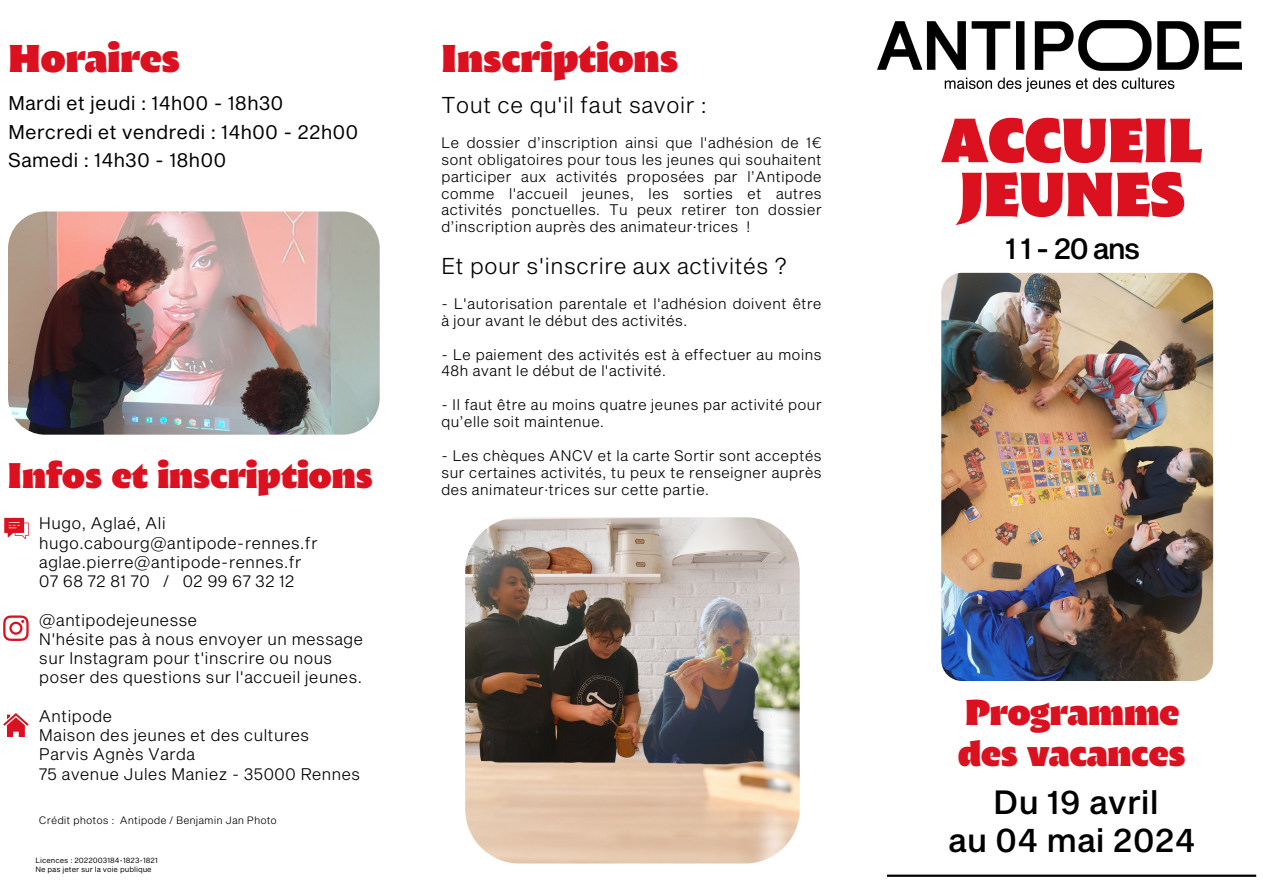
<style>
.page{position:relative;width:1263px;height:894px;background:#fff}
.page>*{position:absolute;margin:0;border:0;box-sizing:border-box;transform-origin:0 0}
.t1{font:60.3px/54px "Malik Heavy Display";letter-spacing:-.015em;color:#db1120}
.t2{font:37.5px "Malik Heavy Display";color:#db1120}
.t3{font:34.5px/41.7px "Malik Heavy Display";color:#db1120}
.t4{font:500 32.85px/38.2px "Sequel Sans";color:#000;text-align:center}
.t5{font:500 29.25px "Sequel Sans";letter-spacing:-.06em;color:#000}
.t6{font:22.5px "Sequel Sans Light Body";color:#000}
.t7{font:19.5px "Sequel Sans Book Body";color:#000}
.t8{font:16.5px/19.2px "Sequel Sans Light Body";color:#000}
.t9{font:15px/16.8px "Sequel Sans Light Body";color:#000}
.t10{font:10.5px "Sequel Sans Light Body";color:#000}
.t11{font:7.5px "Sequel Sans Book Body";color:#000}
</style>
<div class="page">
<img style="left:877px;top:20px;width:365px;height:71px">
<hr style="left:887px;top:874px;width:369px;height:2px;background:#000">
<svg style="left:3px;top:713px;width:26px;height:23px"></svg>
<svg style="left:4px;top:517px;width:25px;height:22px"></svg>
<svg style="left:3px;top:615px;width:26px;height:25px"></svg>
<img style="left:941px;top:273px;width:272px;height:407px;border-radius:21px">
<img style="left:8px;top:211px;width:372px;height:223px;border-radius:37px">
<svg style="left:467px;top:517px;width:141px;height:347px;background:#e0cebf"></svg>
<img style="left:465px;top:543px;width:143px;height:281px">
<img style="left:608px;top:517px;width:192px;height:347px">
<p class="t2" style="left:8px;top:44px;width:173px">Horaires</p>
<p class="t7" style="left:8px;top:91px;width:277px">Mardi et jeudi : 14h00 - 18h30</p>
<p class="t7" style="left:8px;top:119px;width:352px">Mercredi et vendredi : 14h00 - 22h00</p>
<h1 class="t7" style="left:8px;top:148px;width:220px">Samedi : 14h30 - 18h00</h1>
<h4 class="t3" style="left:7px;top:457px;width:367px">Infos et inscriptions</h4>
<p class="t8" style="left:39px;top:513px;width:129px">Hugo, Aglaé, Ali</p>
<p class="t8" style="left:39px;top:532px;width:280px">hugo.cabourg@antipode-rennes.fr</p>
<p class="t8" style="left:39px;top:551px;width:264px">aglae.pierre@antipode-rennes.fr</p>
<p class="t8" style="left:39px;top:571px;width:257px">07 68 72 81 70 / 02 99 67 32 12</p>
<p class="t8" style="left:39px;top:609px;width:160px">@antipodejeunesse</p>
<p class="t8" style="left:39px;top:628px;width:326px">N'hésite pas à nous envoyer un message sur Instagram pour t'inscrire ou nous poser des questions sur l'accueil jeunes.</p>
<p class="t8" style="left:39px;top:705px;width:75px">Antipode</p>
<h2 class="t8" style="left:39px;top:725px;width:272px">Maison des jeunes et des cultures</h2>
<p class="t8" style="left:39px;top:744px;width:158px">Parvis Agnès Varda</p>
<h5 class="t8" style="left:39px;top:763px;width:323px">75 avenue Jules Maniez - 35000 Rennes</h5>
<p class="t10" style="left:39px;top:813px;width:239px">Crédit photos : Antipode / Benjamin Jan Photo</p>
<p class="t11" style="left:35px;top:855px;width:124px">Licences : 2022003184-1823-1821</p>
<p class="t11" style="left:35px;top:864px;width:118px">Ne pas jeter sur la voie publique</p>
<p class="t2" style="left:441px;top:44px;width:239px">Inscriptions</p>
<p class="t6" style="left:441px;top:91px;width:267px">Tout ce qu'il faut savoir :</p>
<p class="t9" style="left:441px;top:133px;width:382px;text-align:justify">Le dossier d’inscription ainsi que l'adhésion de 1€ sont obligatoires pour tous les jeunes qui souhaitent participer aux activités proposées par l’Antipode comme l'accueil jeunes, les sorties et autres activités ponctuelles. Tu peux retirer ton dossier d’inscription auprès des animateur·trices !</p>
<h2 class="t6" style="left:441px;top:252px;width:348px">Et pour s'inscrire aux activités ?</h2>
<p class="t9" style="left:441px;top:294px;width:382px">- L'autorisation parentale et l'adhésion doivent être à jour avant le début des activités.</p>
<p class="t9" style="left:441px;top:345px;width:382px">- Le paiement des activités est à effectuer au moins<br>48h avant le début de l'activité.</p>
<p class="t9" style="left:441px;top:396px;width:382px">- Il faut être au moins quatre jeunes par activité pour qu’elle soit maintenue.</p>
<p class="t9" style="left:441px;top:446px;width:382px;text-align:justify">- Les chèques ANCV et la carte Sortir sont acceptés sur certaines activités, tu peux te renseigner auprès des animateur·trices sur cette partie.</p>
<p class="t1" style="left:941px;top:119px;width:263px">ACCUEIL<br>JEUNES</p>
<p class="t5" style="left:1005px;top:230px;width:137px">11-20ans</p>
<p class="t3" style="left:958px;top:694px;width:229px">Programme des vacances</p>
<h5 class="t4" style="left:948px;top:781px;width:249px">Du 19 avril<br>au 04 mai 2024</h5>
</div>
